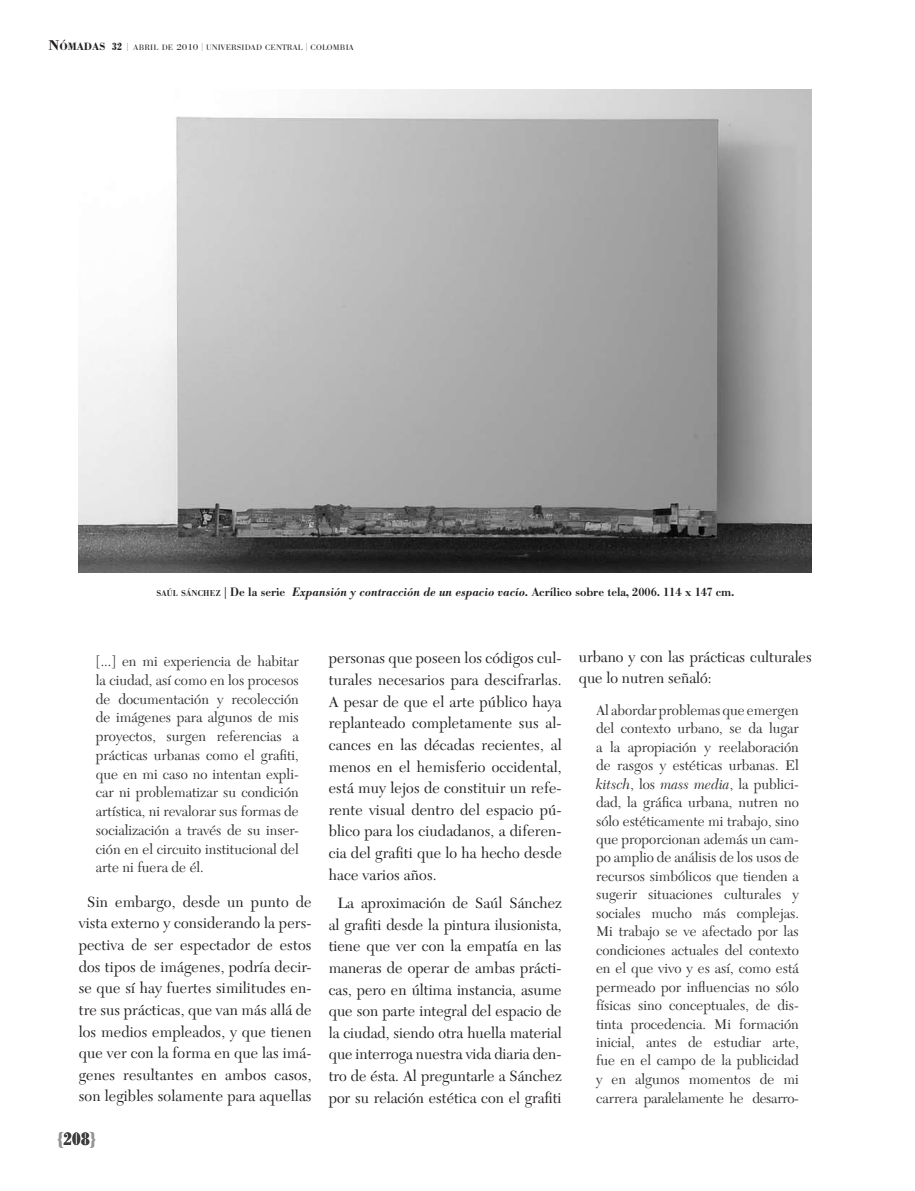
<style>
.page{position:relative;width:915px;height:1191px;background:#fff}
.page>*{position:absolute;margin:0;border:0;box-sizing:border-box;transform-origin:0 0}
.t1{font:700 condensed 18px "Bodoni BE";color:#3e3e3f}
.t2{font:15.6px/21.6px "New Caledonia";color:#231f20;text-align:center}
.t3{font:14.55px/18.5px "New Caledonia";color:#333233;text-align:justify}
.t4{font:500 12px "Bodoni BE";color:#231f20}
.t5{font:300 7.8px "Bodoni BE";letter-spacing:.02em;color:#231f20;scale:1.09 1}
.s1{font-family:"Bodoni";font-weight:700;font-size:14.7px}
.s2{font-family:"Bodoni";font-weight:700;font-size:10.95px}
.s3{font-weight:700;font-stretch:condensed;font-size:10.5px}
.s4{font-size:8.25px}
.s5{font-size:8.55px}
.s6{font-size:8.4px}
.s7{font-style:italic}
.s8{color:#939598}
</style>
<div class="page">
<img style="left:79px;top:89px;width:732px;height:483px">
<p class="t5" style="left:48px;top:43px;width:282px"><span class="s1">N</span><span class="s2">ÓMADAS</span> <span class="s3">32</span> <span class="s4">|</span> ABRIL DE <span class="s5">2010</span> <span class="s4">|</span> UNIVERSIDAD CENTRAL <span class="s4">|</span> COLOMBIA</p>
<p class="t4" style="left:156px;top:585px;width:579px"><span class="s6">SAÚL SÁNCHEZ</span> | De la serie <span class="s7">Expansión y contracción de un espacio vacío</span>. Acrílico sobre tela, 2006. 114 x 147 cm.</p>
<p class="t3" style="left:96px;top:652px;width:204px">[...] en mi experiencia de habitar la ciudad, así como en los procesos de documentación y recolección de imágenes para algunos de mis proyectos, surgen referencias a prácticas urbanas como el grafiti, que en mi caso no intentan expli&shy;car ni problematizar su condición artística, ni revalorar sus formas de socialización a través de su inser&shy;ción en el circuito institucional del arte ni fuera de él.</p>
<p class="t2" style="left:79px;top:891px;width:234px">Sin embargo, desde un punto de vista externo y considerando la pers&shy;pectiva de ser espectador de estos dos tipos de imágenes, podría decir&shy;se que sí hay fuertes similitudes en&shy;tre sus prácticas, que van más allá de los medios empleados, y que tienen que ver con la forma en que las imá&shy;genes resultantes en ambos casos, son legibles solamente para aquellas</p>
<p class="t1" style="left:57px;top:1128px;width:40px"><span class="s8">{</span>208<span class="s8">}</span></p>
<p class="t2" style="left:328px;top:648px;width:234px;text-align:justify">personas que poseen los códigos cul&shy;turales necesarios para descifrarlas.<br>A pesar de que el arte público haya replanteado completamente sus al&shy;cances en las décadas recientes, al menos en el hemisferio occidental, está muy lejos de constituir un refe&shy;rente visual dentro del espacio pú&shy;blico para los ciudadanos, a diferen&shy;cia del grafiti que lo ha hecho desde hace varios años.</p>
<p class="t2" style="left:328px;top:892px;width:234px">La aproximación de Saúl Sánchez al grafiti desde la pintura ilusionista, tiene que ver con la empatía en las maneras de operar de ambas prácti&shy;cas, pero en última instancia, asume que son parte integral del espacio de la ciudad, siendo otra huella material que interroga nuestra vida diaria den&shy;tro de ésta. Al preguntarle a Sánchez por su relación estética con el grafiti</p>
<p class="t2" style="left:578px;top:646px;width:234px;text-align:left">urbano y con las prácticas culturales que lo nutren señaló:</p>
<p class="t3" style="left:596px;top:701px;width:204px">Al abordar problemas que emergen del contexto urbano, se da lugar a la apropiación y reelaboración de rasgos y estéticas urbanas. El <span class="s7">kitsch</span>, los <span class="s7">mass media</span>, la publici&shy;dad, la gráfica urbana, nutren no sólo estéticamente mi trabajo, sino que proporcionan además un cam&shy;po amplio de análisis de los usos de recursos simbólicos que tienden a sugerir situaciones culturales y sociales mucho más complejas.<br>Mi trabajo se ve afectado por las condiciones actuales del contexto en el que vivo y es así, como está permeado por influencias no sólo físicas sino conceptuales, de dis&shy;tinta procedencia. Mi formación inicial, antes de estudiar arte, fue en el campo de la publicidad y en algunos momentos de mi carrera paralelamente he desarro-</p>
</div>
